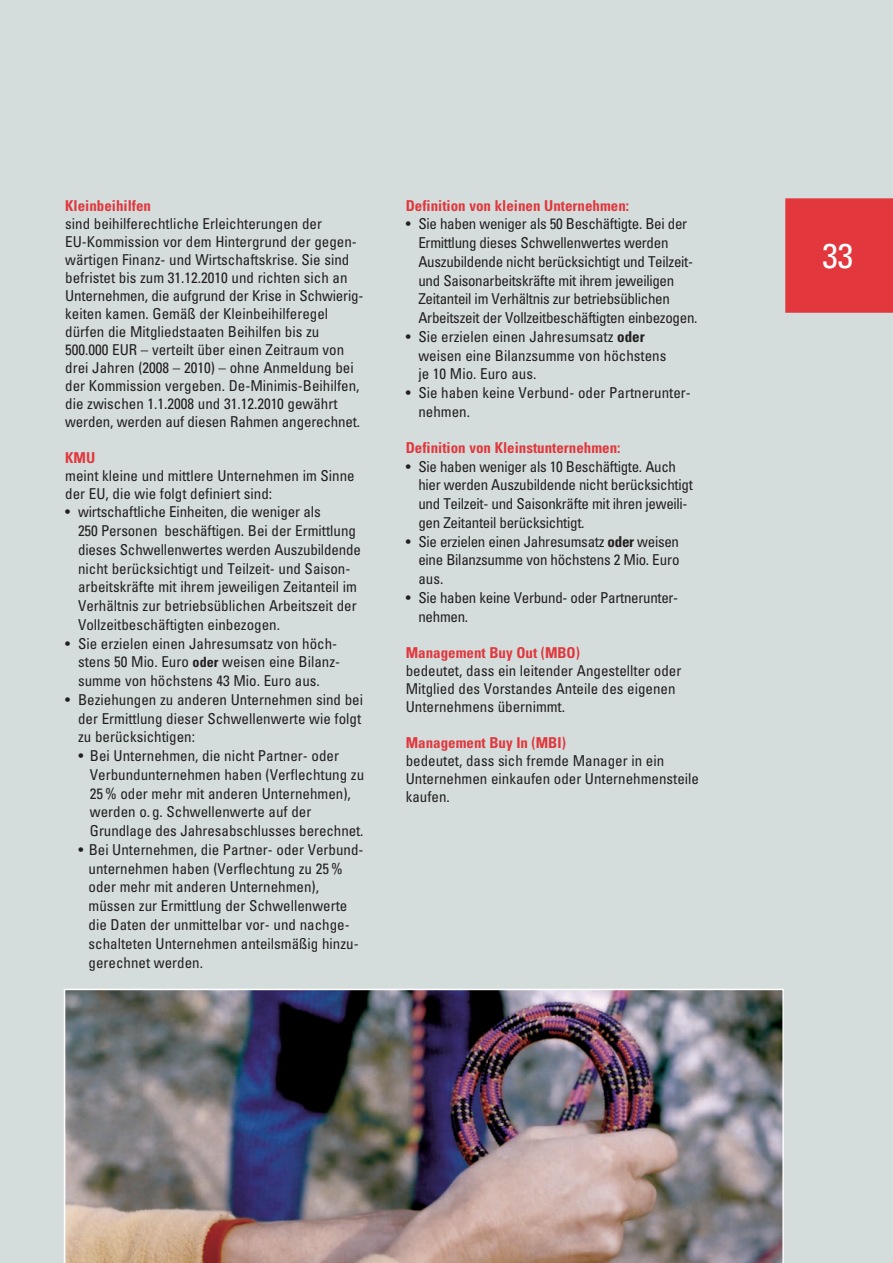
<style>
.page{position:relative;width:893px;height:1263px;background:#d4dddc}
.page>*{position:absolute;margin:0;border:0;box-sizing:border-box;transform-origin:0 0}
.t1{font:condensed 34.5px "Univers LT";color:#fff}
.t2{font:condensed 15px/18.8px "Univers LT";color:#231f20}
.t3{font:condensed 15px/18.8px "Univers LT";letter-spacing:-.02em;color:#231f20}
.t4{font:700 condensed 15px "Univers LT";color:#e1373d}
.s1{font-weight:700;font-size:14.1px}
.s2{font-weight:700}
</style>
<div class="page">
<div style="left:785px;top:198px;width:108px;height:115px;background:#e1373d"></div>
<img style="left:64px;top:989px;width:720px;height:274px">
<p class="t4" style="left:65px;top:196px;width:87px">Kleinbeihilfen</p>
<p class="t2" style="left:65px;top:214px;width:298px;line-height:18px">sind beihilferechtliche Erleichterungen der EU-Kommission vor dem Hintergrund der gegen&shy;wärtigen Finanz- und Wirtschaftskrise. Sie sind befristet bis zum 31.12.2010 und richten sich an Unternehmen, die aufgrund der Krise in Schwierig&shy;keiten kamen. Gemäß der Kleinbeihilferegel dürfen die Mitgliedstaaten Beihilfen bis zu 500.000 EUR – verteilt über einen Zeitraum von drei Jahren (2008 – 2010) – ohne Anmeldung bei der Kommission vergeben. De-Minimis-Beihilfen, die zwischen 1.1.2008 und 31.12.2010 gewährt werden, werden auf diesen Rahmen angerechnet.</p>
<p class="t4" style="left:65px;top:448px;width:31px">KMU</p>
<p class="t2" style="left:65px;top:466px;width:291px;line-height:18px">meint kleine und mittlere Unternehmen im Sinne der EU, die wie folgt definiert sind:</p>
<p class="t2" style="left:78px;top:502px;width:284px;text-indent:-13px">• wirtschaftliche Einheiten, die weniger als<br>250 Personen beschäftigen. Bei der Ermittlung dieses Schwellenwertes werden Auszubildende nicht berücksichtigt und Teilzeit- und Saison&shy;arbeitskräfte mit ihrem jeweiligen Zeitanteil im Verhältnis zur betriebsüblichen Arbeitszeit der Vollzeitbeschäftigten einbezogen.</p>
<p class="t2" style="left:78px;top:634px;width:262px;text-align:justify;text-indent:-13px">• Sie erzielen einen Jahresumsatz von höch&shy;stens 50 Mio. Euro <span class="s1">oder</span> weisen eine Bilanz&shy;summe von höchstens 43 Mio. Euro aus.</p>
<p class="t2" style="left:78px;top:690px;width:286px;text-align:justify;text-indent:-13px">• Beziehungen zu anderen Unternehmen sind bei der Ermittlung dieser Schwellenwerte wie folgt zu berücksichtigen:</p>
<p class="t2" style="left:90px;top:746px;width:276px;text-indent:-11px">• Bei Unternehmen, die nicht Partner- oder Verbundunternehmen haben (Verflechtung zu 25% oder mehr mit anderen Unternehmen), werden o. g. Schwellenwerte auf der Grundlage des Jahresabschlusses berechnet.</p>
<p class="t2" style="left:89px;top:840px;width:276px;text-indent:-10px">• Bei Unternehmen, die Partner- oder Verbund&shy;unternehmen haben (Verflechtung zu 25% oder mehr mit anderen Unternehmen), müssen zur Ermittlung der Schwellenwerte die Daten der unmittelbar vor- und nachge&shy;schalteten Unternehmen anteilsmäßig hinzu&shy;gerechnet werden.</p>
<p class="t4" style="left:406px;top:196px;width:225px">Definition von kleinen Unternehmen:</p>
<p class="t3" style="left:418px;top:214px;width:281px;text-indent:-13px">• Sie haben weniger als 50 Beschäftigte. Bei der Ermittlung dieses Schwellenwertes werden Auszubildende nicht berücksichtigt und Teilzeit&shy;und Saisonarbeitskräfte mit ihrem jeweiligen Zeitanteil im Verhältnis zur betriebsüblichen Arbeitszeit der Vollzeitbeschäftigten einbezogen.</p>
<p class="t2" style="left:418px;top:327px;width:249px;text-indent:-13px">• Sie erzielen einen Jahresumsatz <span class="s2">oder </span>weisen eine Bilanzsumme von höchstens je 10 Mio. Euro aus.</p>
<p class="t2" style="left:418px;top:383px;width:272px;text-indent:-13px">• Sie haben keine Verbund- oder Partnerunter&shy;nehmen.</p>
<p class="t4" style="left:406px;top:438px;width:216px">Definition von Kleinstunternehmen:</p>
<p class="t3" style="left:418px;top:457px;width:276px;text-indent:-13px">• Sie haben weniger als 10 Beschäftigte. Auch hier werden Auszubildende nicht berücksichtigt und Teilzeit- und Saisonkräfte mit ihren jeweili&shy;gen Zeitanteil berücksichtigt.</p>
<p class="t2" style="left:418px;top:532px;width:263px;text-align:justify;text-indent:-13px">• Sie erzielen einen Jahresumsatz <span class="s2">oder</span> weisen eine Bilanzsumme von höchstens 2 Mio. Euro aus.</p>
<p class="t3" style="left:418px;top:588px;width:260px;text-indent:-13px">• Sie haben keine Verbund- oder Partnerunter&shy;nehmen.</p>
<p class="t4" style="left:406px;top:643px;width:176px">Management Buy Out (MBO)</p>
<p class="t2" style="left:406px;top:661px;width:277px;line-height:18px">bedeutet, dass ein leitender Angestellter oder<br>Mitglied des Vorstandes Anteile des eigenen<br>Unternehmens übernimmt.</p>
<p class="t4" style="left:406px;top:733px;width:162px">Management Buy In (MBI)</p>
<p class="t2" style="left:406px;top:751px;width:295px;line-height:18px">bedeutet, dass sich fremde Manager in ein<br>Unternehmen einkaufen oder Unternehmensteile kaufen.</p>
<h1 class="t1" style="left:823px;top:233px;width:32px">33</h1>
</div>
